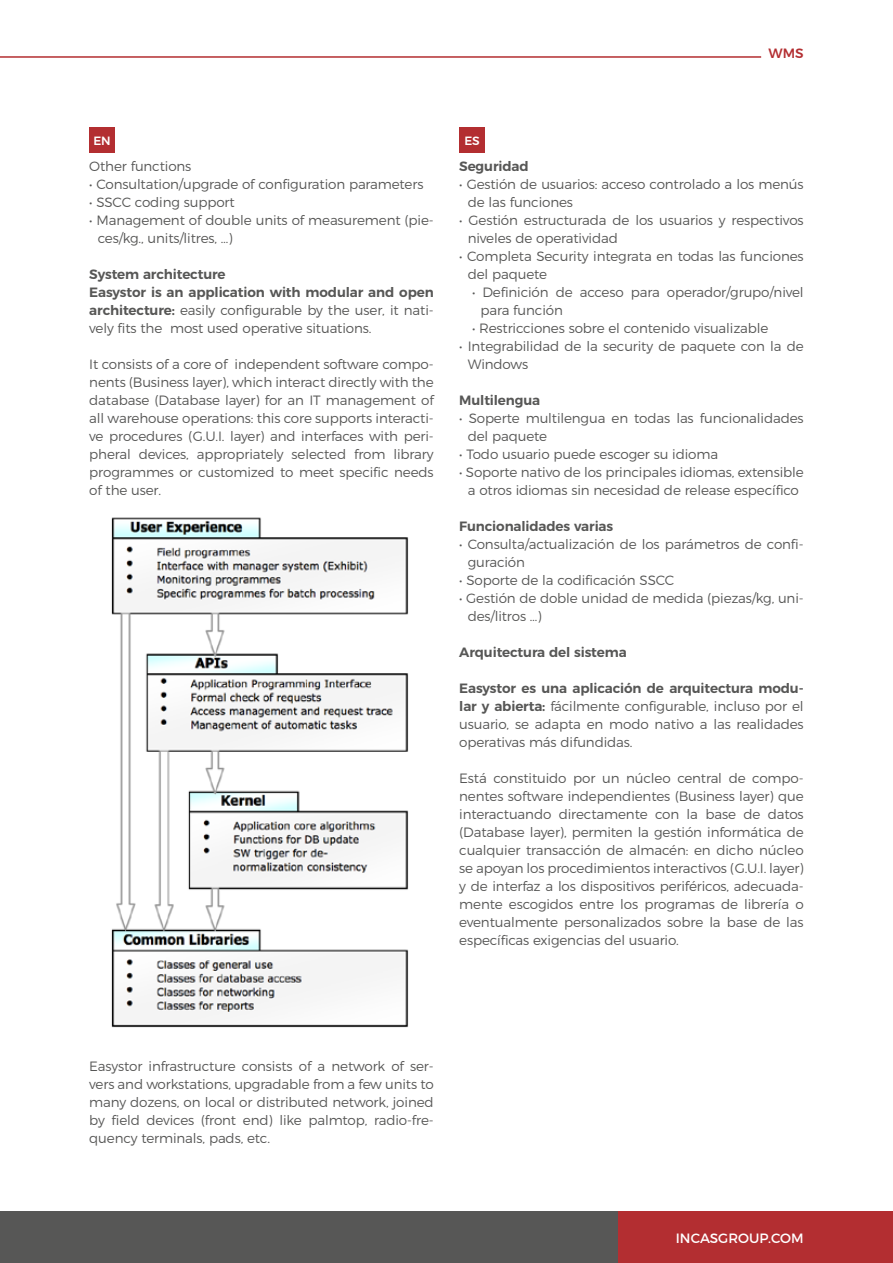
<style>
.page{position:relative;width:893px;height:1263px;background:#fff}
.page>*{position:absolute;margin:0;border:0;box-sizing:border-box;transform-origin:0 0}
.t1{font:300 13.5px/18px "Montserrat";letter-spacing:-.01em;color:#575756}
.t2{font:600 13.5px "Montserrat";letter-spacing:-.01em;color:#575756}
.t3{font:13.5px "Montserrat";color:#fff}
.t4{font:500 13.5px "Montserrat";color:#b32e31}
.t5{font:500 12px "Montserrat";color:#fff}
.s1{font-weight:600}
</style>
<div class="page">
<div style="left:0;top:1211px;width:625px;height:52px;background:#575756"></div>
<div style="left:618px;top:1211px;width:275px;height:52px;background:#b32e31"></div>
<hr style="left:0;top:56px;width:761px;height:2px;background:#b32e31">
<img style="left:111px;top:517px;width:298px;height:511px">
<div style="left:89px;top:128px;width:26px;height:25px;background:#b32e31"></div>
<div style="left:459px;top:128px;width:26px;height:25px;background:#b32e31"></div>
<p class="t5" style="left:93px;top:131px;width:19px">EN</p>
<p class="t5" style="left:464px;top:131px;width:17px">ES</p>
<p class="t4" style="left:769px;top:42px;width:37px">WMS</p>
<p class="t1" style="left:89px;top:156px;width:104px">Other functions</p>
<p class="t1" style="left:89px;top:174px;width:336px">• Consultation/upgrade of configuration parameters</p>
<p class="t1" style="left:89px;top:192px;width:147px">• SSCC coding support</p>
<p class="t1" style="left:98px;top:210px;width:337px;text-indent:-9px">• Management of double units of measurement (pie&shy;ces/kg., units/litres, …)</p>
<p class="t1" style="left:89px;top:264px;width:346px"><span class="s1">System architecture<br>Easystor is an application with modular and open architecture:</span> easily configurable by the user, it nati&shy;vely fits the most used operative situations.</p>
<p class="t1" style="left:89px;top:354px;width:346px;text-align:justify">It consists of a core of independent software compo&shy;nents (Business layer), which interact directly with the database (Database layer) for an IT management of all warehouse operations: this core supports interacti&shy;ve procedures (G.U.I. layer) and interfaces with peri&shy;pheral devices, appropriately selected from library programmes or customized to meet specific needs of the user.</p>
<p class="t2" style="left:459px;top:155px;width:71px">Seguridad</p>
<p class="t1" style="left:468px;top:174px;width:337px;text-indent:-9px">• Gestión de usuarios: acceso controlado a los menús de las funciones</p>
<p class="t1" style="left:468px;top:210px;width:337px;text-indent:-9px">• Gestión estructurada de los usuarios y respectivos niveles de operatividad</p>
<p class="t1" style="left:468px;top:246px;width:337px;text-indent:-9px">• Completa Security integrata en todas las funciones del paquete</p>
<p class="t1" style="left:480px;top:282px;width:325px;text-indent:-9px">• Definición de acceso para operador/grupo/nivel para función</p>
<p class="t1" style="left:472px;top:318px;width:298px">• Restricciones sobre el contenido visualizable</p>
<p class="t1" style="left:468px;top:336px;width:337px;text-indent:-9px">• Integrabilidad de la security de paquete con la de<br>Windows</p>
<p class="t2" style="left:459px;top:389px;width:82px">Multilengua</p>
<p class="t1" style="left:468px;top:408px;width:337px;text-indent:-9px">• Soperte multilengua en todas las funcionalidades del paquete</p>
<p class="t1" style="left:459px;top:444px;width:260px">• Todo usuario puede escoger su idioma</p>
<p class="t1" style="left:459px;top:462px;width:346px;text-align:center">• Soporte nativo de los principales idiomas, extensible a otros idiomas sin necesidad de release específico</p>
<p class="t2" style="left:459px;top:515px;width:155px">Funcionalidades varias</p>
<p class="t1" style="left:468px;top:534px;width:337px;text-indent:-9px">• Consulta/actualización de los parámetros de confi&shy;guración</p>
<p class="t1" style="left:459px;top:570px;width:217px">• Soporte de la codificación SSCC</p>
<p class="t1" style="left:468px;top:588px;width:337px;text-indent:-9px">• Gestión de doble unidad de medida (piezas/kg, uni&shy;des/litros …)</p>
<p class="t2" style="left:459px;top:641px;width:169px">Arquitectura del sistema</p>
<p class="t1" style="left:459px;top:678px;width:346px;text-align:justify"><span class="s1">Easystor es una aplicación de arquitectura modu&shy;lar y abierta:</span> fácilmente configurable, incluso por el usuario, se adapta en modo nativo a las realidades operativas más difundidas.</p>
<p class="t1" style="left:459px;top:768px;width:346px;text-align:justify">Está constituido por un núcleo central de compo&shy;nentes software independientes (Business layer) que interactuando directamente con la base de datos (Database layer), permiten la gestión informática de cualquier transacción de almacén: en dicho núcleo se apoyan los procedimientos interactivos (G.U.I. layer) y de interfaz a los dispositivos periféricos, adecuada&shy;mente escogidos entre los programas de librería o eventualmente personalizados sobre la base de las específicas exigencias del usuario.</p>
<p class="t1" style="left:89px;top:1056px;width:346px;text-align:justify">Easystor infrastructure consists of a network of ser&shy;vers and workstations, upgradable from a few units to many dozens, on local or distributed network, joined by field devices (front end) like palmtop, radio-fre&shy;quency terminals, pads, etc.</p>
<p class="t3" style="left:676px;top:1227px;width:129px">INCASGROUP.COM</p>
</div>
